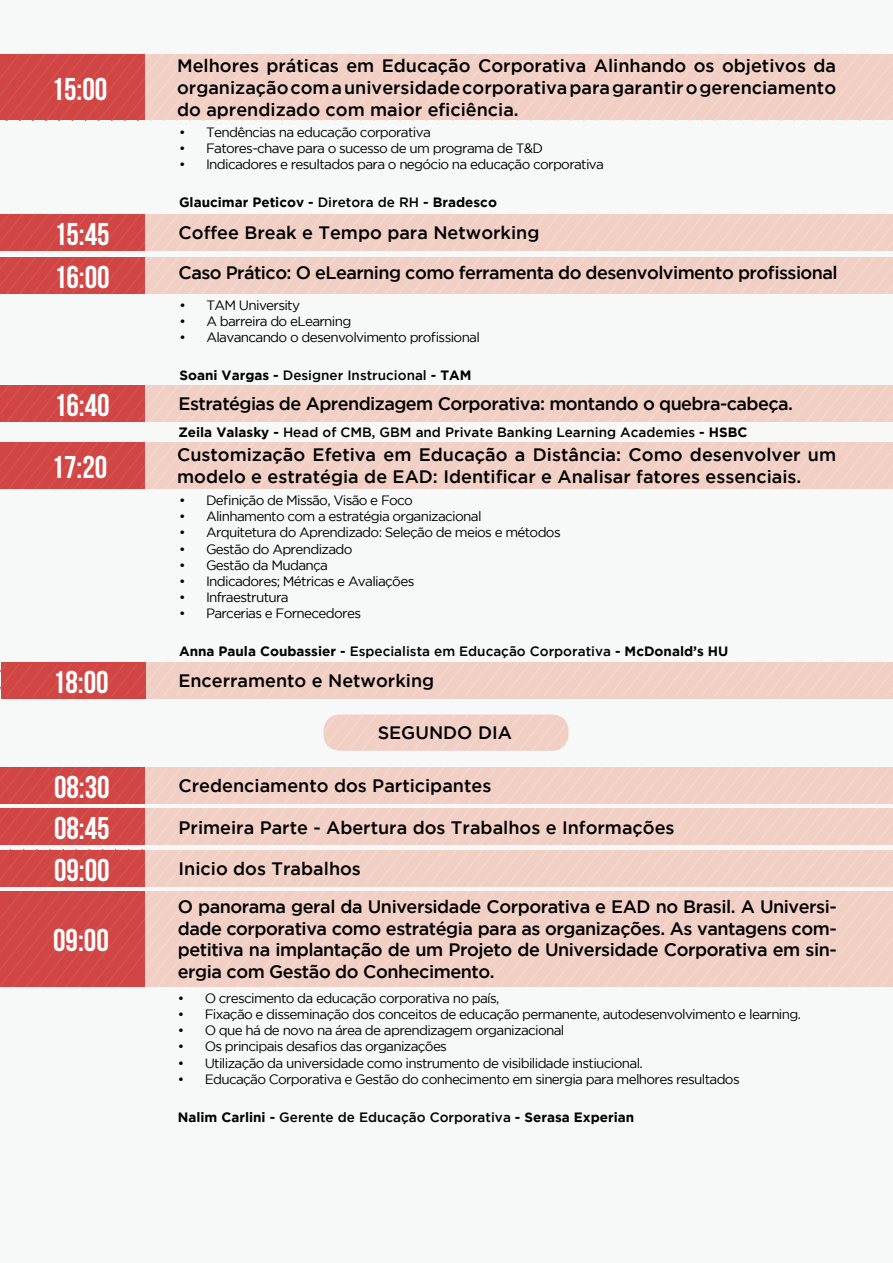
<style>
.page{position:relative;width:893px;height:1263px;background:#f7f8f8}
.page>*{position:absolute;margin:0;border:0;box-sizing:border-box;transform-origin:0 0}
.t1{font:31.5px/41.2px "Bebas Neue";color:#fff}
.t2{font:500 18px/21.6px "Gotham";color:#000;text-align:justify}
.t3{font:500 18px "Gotham";letter-spacing:-.03em;color:#000}
.t4{font:13.5px "Gotham";letter-spacing:-.05em;color:#000}
.t5{font:700 13.5px "Gotham";color:#000}
.t6{font:500 13.5px "Gotham";color:#000}
.s1{font-weight:500}
.s2{font-weight:700}
</style>
<div class="page">
<svg style="left:0;top:767px;width:893px;height:219px;background:#ecbdb5"></svg>
<div style="left:323px;top:714px;width:246px;height:37px;background:#f4e3de;border-radius:17px"></div>
<svg style="left:323px;top:715px;width:246px;height:36px;background:#f1d1c7"></svg>
<svg style="left:0;top:214px;width:893px;height:37px;background:#ecb9b1"></svg>
<svg style="left:0;top:257px;width:893px;height:36px;background:#ecb9b1"></svg>
<svg style="left:0;top:385px;width:893px;height:37px;background:#ecb9b1"></svg>
<div style="left:1px;top:663px;width:892px;height:36px;background:#f1cfc5"></div>
<div style="left:1px;top:663px;width:144px;height:36px;background:#d14645"></div>
<svg style="left:1px;top:663px;width:890px;height:35px"></svg>
<svg style="left:0;top:55px;width:893px;height:65px;background:#ecb9b1"></svg>
<svg style="left:0;top:442px;width:893px;height:47px;background:#ecb9b1"></svg>
<h1 class="t1" style="left:52px;top:68px;width:57px">15:00</h1>
<h1 class="t1" style="left:54px;top:212px;width:57px;line-height:42.8px">15:45<br>16:00</h1>
<h1 class="t1" style="left:54px;top:384px;width:57px">16:40</h1>
<h1 class="t1" style="left:52px;top:446px;width:57px">17:20</h1>
<h2 class="t2" style="left:177px;top:55px;width:661px">Melhores práticas em Educação Corporativa Alinhando os objetivos da organização com a universidade corporativa para garantir o gerenciamento do aprendizado com maior eficiência.</h2>
<p class="t4" style="left:179px;top:124px;width:253px">• Tendências na educação corporativa</p>
<p class="t4" style="left:179px;top:140px;width:366px">• Fatores-chave para o sucesso de um programa de T&amp;D</p>
<p class="t4" style="left:179px;top:157px;width:426px">• Indicadores e resultados para o negócio na educação corporativa</p>
<p class="t5" style="left:179px;top:194px;width:319px">Glaucimar Peticov - <span class="s1">Diretora de RH</span> - Bradesco</p>
<h2 class="t2" style="left:179px;top:222px;width:362px">Coffee Break e Tempo para N etworking</h2>
<h2 class="t3" style="left:179px;top:263px;width:661px">Caso Prático: O eLearning como ferramenta do desenvolvimento profissional</h2>
<p class="t4" style="left:179px;top:298px;width:122px">• TAM University</p>
<p class="t4" style="left:179px;top:314px;width:173px">• A barreira do eLearning</p>
<p class="t4" style="left:179px;top:330px;width:302px">• Alavancando o desenvolvimento profissional</p>
<p class="t6" style="left:179px;top:368px;width:294px"><span class="s2">Soani Vargas -</span> Designer Instrucional <span class="s2">- TAM</span></p>
<h2 class="t3" style="left:179px;top:393px;width:616px">Estratégias de Aprendizagem Corporativa: montando o quebra-cabeça.</h2>
<p class="t6" style="left:178px;top:424px;width:571px"><span class="s2">Zeila Valasky -</span> Head of CM B, GBM and Private Banking Learning Academies <span class="s2">- HSBC</span></p>
<h2 class="t2" style="left:177px;top:443px;width:661px">Customização Efetiva em Educação a Distância: Como desenvolver um</h2>
<h2 class="t2" style="left:177px;top:465px;width:626px">modelo e estratégia de EAD: Identificar e Analisar fatores essenciais.</h2>
<p class="t4" style="left:179px;top:493px;width:235px">• Definição de Missão, Visão e Foco</p>
<p class="t4" style="left:179px;top:509px;width:304px">• Alinhamento com a estratégia organizacional</p>
<p class="t4" style="left:179px;top:525px;width:383px">• Arquitetura do Aprendizado: Seleção de meios e métodos</p>
<p class="t4" style="left:179px;top:541px;width:175px">• Gestão do Aprendizado</p>
<p class="t4" style="left:179px;top:557px;width:151px">• Gestão da Mudança</p>
<p class="t4" style="left:179px;top:574px;width:237px">• Indicadores; Métricas e Avaliações</p>
<p class="t4" style="left:179px;top:590px;width:111px">• Infraestrutura</p>
<p class="t4" style="left:179px;top:606px;width:184px">• Parcerias e Fornecedores</p>
<p class="t5" style="left:179px;top:644px;width:551px">Anna Paula Coubassier - <span class="s1">Especialista em Educação Corporativa</span> - McDonald’s HU</p>
<h1 class="t1" style="left:53px;top:661px;width:57px">18:00</h1>
<h2 class="t2" style="left:178px;top:670px;width:257px">Encerramento e Networking</h2>
<h2 class="t2" style="left:378px;top:722px;width:15px">SEGUNDO</h2>
<h2 class="t2" style="left:478px;top:722px;width:36px">DIA</h2>
<h1 class="t1" style="left:54px;top:766px;width:57px">08:30</h1>
<h2 class="t2" style="left:179px;top:774px;width:314px">Credenciamento dos Participantes</h2>
<h1 class="t1" style="left:54px;top:807px;width:57px">08:45<br>09:00</h1>
<h2 class="t2" style="left:179px;top:816px;width:497px">Primeira Parte - Abertura dos Trabalhos e Informações</h2>
<h2 class="t2" style="left:179px;top:857px;width:184px">Inicio dos Trabalhos</h2>
<h1 class="t1" style="left:53px;top:919px;width:57px">09:00</h1>
<p class="t2" style="left:178px;top:895px;width:661px">O panorama geral da U niversidade Corporativa e EAD no Brasil. A U niversi&shy;dade corporativa como estratégia para as organizações. As vantagens com&shy;petitiva na implantação de um Projeto de U niversidade Corporativa em sin&shy;ergia com Gestão do Conhecimento.</p>
<p class="t4" style="left:178px;top:990px;width:323px">• O crescimento da educação corporativa no país,</p>
<p class="t4" style="left:178px;top:1007px;width:625px">• Fixação e disseminação dos conceitos de educação permanente, autodesenvolvimento e learning.</p>
<p class="t4" style="left:178px;top:1023px;width:388px">• O que há de novo na área de aprendizagem organizacional</p>
<p class="t4" style="left:178px;top:1039px;width:271px">• Os principais desafios das organizações</p>
<p class="t4" style="left:178px;top:1055px;width:467px">• Utilização da universidade como instrumento de visibilidade instiucional.</p>
<p class="t4" style="left:178px;top:1071px;width:563px">• Educação Corporativa e Gestão do conhecimento em sinergia para melhores resultados</p>
<p class="t5" style="left:178px;top:1109px;width:458px">Nalim Carlini - <span class="s1">Gerente de Educação Corporativa</span> - Serasa Experian</p>
</div>
